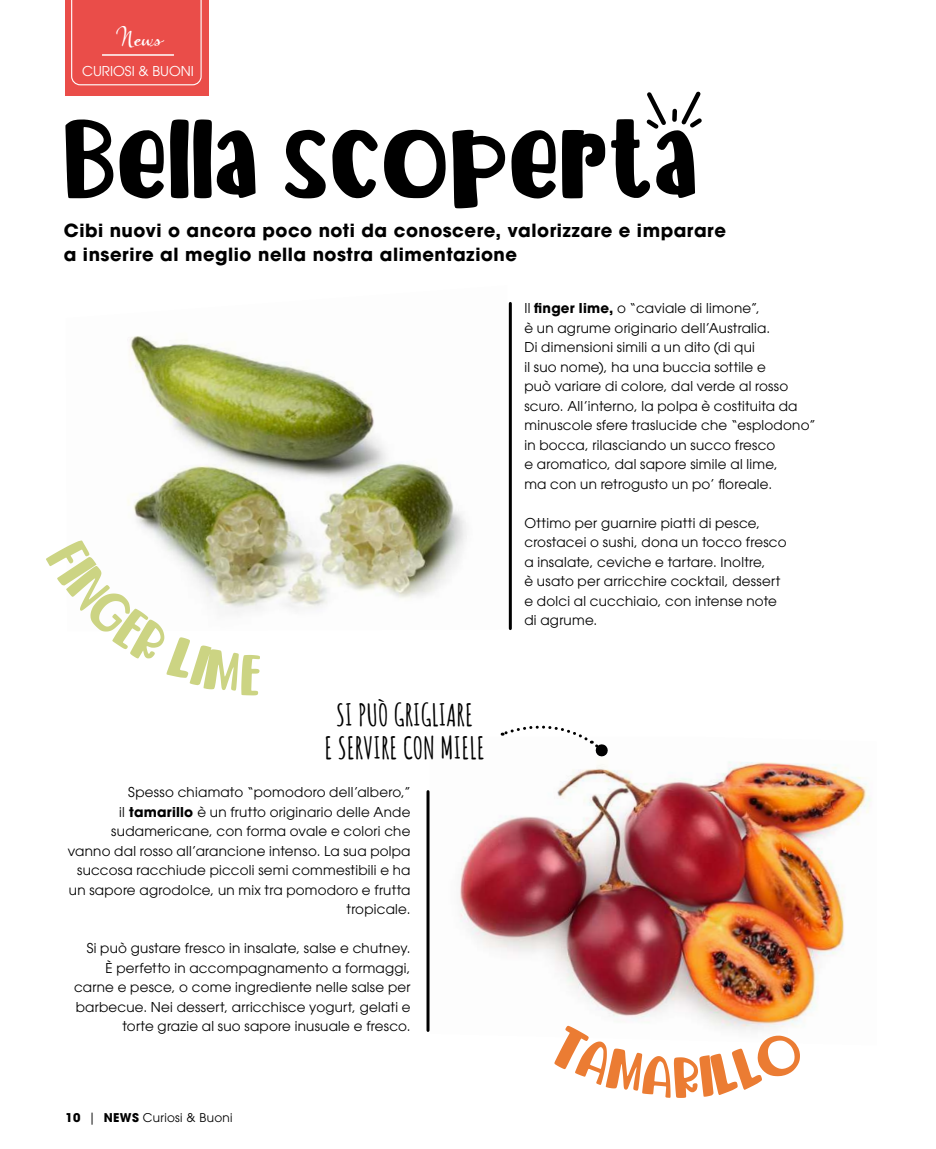
<style>
.page{position:relative;width:936px;height:1149px;background:#fff}
.page>*{position:absolute;margin:0;border:0;box-sizing:border-box;transform-origin:0 0}
.t1{font:87px "avocado";letter-spacing:.04em;color:#000}
.t2{font:700 30px/33px "Amatic SC";color:#000;text-align:center}
.t3{font:22.5px "Boundless";color:#fff}
.t4{font:700 18px/24px "ITC Avant Garde Std";letter-spacing:.03em;color:#000}
.t5{font:13.5px/19.5px "ITC Avant Garde Std";letter-spacing:.02em;color:#000}
.t6{font:13.5px "ITC Avant Garde Std";color:#fff}
.t7{font:13.5px "ITC Avant Garde Std";letter-spacing:.025em;color:#fff}
.t8{font:12px "ITC Avant Garde Std";letter-spacing:.025em;color:#000}
.s1{font-weight:700}
</style>
<div class="page">
<img style="left:128px;top:303px;width:381px;height:326px">
<img style="left:429px;top:761px;width:443px;height:271px">
<svg style="left:501px;top:725px;width:107px;height:32px"></svg>
<div style="left:65px;top:0;width:143px;height:96px;background:#ea4d49"></div>
<svg style="left:71px;top:0;width:131px;height:85px"></svg>
<hr style="left:102px;top:54px;width:72px;height:2px;background:#fff">
<div style="left:672px;top:111px;width:5px;height:9px;background:#000"></div>
<svg style="left:681px;top:91px;width:21px;height:37px"></svg>
<svg style="left:646px;top:92px;width:20px;height:37px"></svg>
<hr style="left:509px;top:303px;width:3px;height:325px;background:#000">
<hr style="left:426px;top:791px;width:3px;height:239px;background:#000">
<svg style="left:554px;top:1025px;width:246px;height:72px"></svg>
<svg style="left:46px;top:540px;width:214px;height:155px"></svg>
<h3 class="t3" style="left:115px;top:25px;width:51px">News</h3>
<p class="t6" style="left:82px;top:62px;width:113px">CURIOSI &amp; BUONI</p>
<h3 class="t3" style="left:90px;top:25px;width:91px">Lombardia</h3>
<p class="t7" style="left:90px;top:62px;width:79px">IL TERRITORI</p>
<h1 class="t1" style="left:65px;top:118px;width:633px">Bella scoperta</h1>
<h3 class="t4" style="left:64px;top:218px;width:663px">Cibi nuovi o ancora poco noti da conoscere, valorizzare e imparare a inserire al meglio nella nostra alimentazione</h3>
<h2 class="t2" style="left:324px;top:696px;width:162px">SI PUÒ GRIGLIARE<br>E SERVIRE CON MIELE</h2>
<p class="t5" style="left:68px;top:782px;width:344px;text-align:right">Spesso chiamato “pomodoro dell’albero,”<br>il <span class="s1">tamarillo</span> è un frutto originario delle Ande sudamericane, con forma ovale e colori che vanno dal rosso all’arancione intenso. La sua polpa succosa racchiude piccoli semi commestibili e ha un sapore agrodolce, un mix tra pomodoro e frutta tropicale.</p>
<p class="t5" style="left:74px;top:938px;width:338px;text-align:right">Si può gustare fresco in insalate, salse e chutney.<br>È perfetto in accompagnamento a formaggi, carne e pesce, o come ingrediente nelle salse per barbecue. Nei dessert, arricchisce yogurt, gelati e torte grazie al suo sapore inusuale e fresco.</p>
<p class="t8" style="left:66px;top:1110px;width:168px"><span class="s1">10</span> | <span class="s1">NEWS</span> Curiosi &amp; Buoni</p>
<p class="t5" style="left:524px;top:298px;width:293px">Il <span class="s1">finger lime,</span> o “caviale di limone”,<br>è un agrume originario dell’Australia.<br>Di dimensioni simili a un dito (di qui<br>il suo nome), ha una buccia sottile e<br>può variare di colore, dal verde al rosso scuro. All’interno, la polpa è costituita da minuscole sfere traslucide che “esplodono” in bocca, rilasciando un succo fresco<br>e aromatico, dal sapore simile al lime,<br>ma con un retrogusto un po’ floreale.</p>
<p class="t5" style="left:524px;top:513px;width:263px">Ottimo per guarnire piatti di pesce, crostacei o sushi, dona un tocco fresco a insalate, ceviche e tartare. Inoltre,<br>è usato per arricchire cocktail, dessert e dolci al cucchiaio, con intense note di agrume.</p>
</div>
